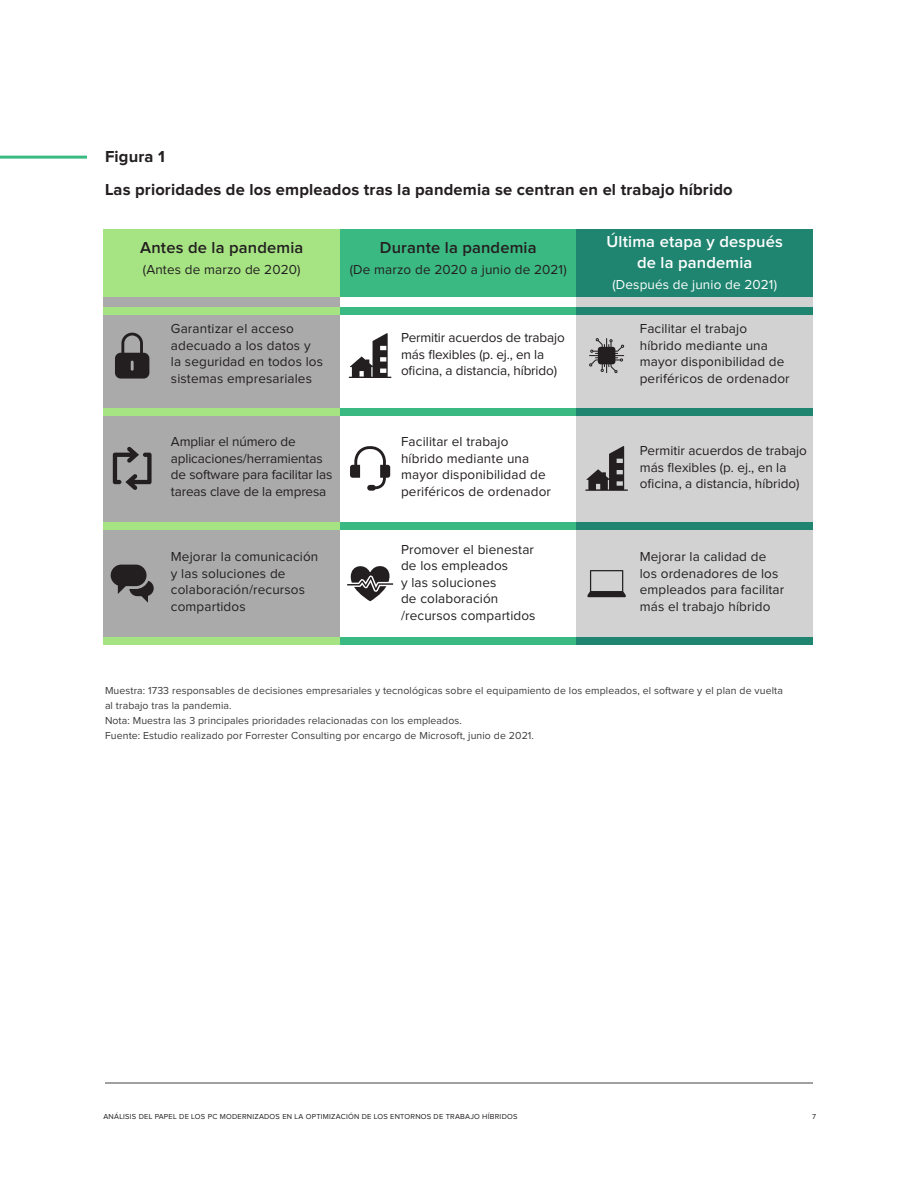
<style>
.page{position:relative;width:918px;height:1188px;background:#fff}
.page>*{position:absolute;margin:0;border:0;box-sizing:border-box;transform-origin:0 0}
.Figure_Title{font:700 16.5px "Proxima Nova";letter-spacing:.01em;color:#231f20}
.Figure_Legend{font:600 16.5px "Proxima Nova";letter-spacing:.01em;color:#231f20}
.Figure_Legend-2{font:600 16.5px/21px "Proxima Nova";letter-spacing:.01em;color:#fff;text-align:center}
.Figure_Label{font:13.5px/16.5px "Proxima Nova";letter-spacing:.01em;color:#231f20}
.Figure_Label-2{font:13.5px/16.5px "Proxima Nova";letter-spacing:-.01em;color:#231f20}
.Figure_Legend-3{font:13.5px "Proxima Nova";letter-spacing:.01em;color:#231f20}
.Figure_Legend-4{font:13.5px "Proxima Nova";letter-spacing:.01em;color:#fff}
.Base_Source{font:10.5px/15px "Proxima Nova";letter-spacing:.01em;color:#3c3c3c}
.t1{font:7.5px "Proxima Nova";letter-spacing:.03em;color:#231f20}
</style>
<div class="page">
<div style="left:104px;top:229px;width:236px;height:412px;background:#aaa"></div>
<div style="left:576px;top:229px;width:237px;height:412px;background:#d2d2d2"></div>
<div style="left:104px;top:229px;width:236px;height:68px;background:#a6e483"></div>
<div style="left:340px;top:229px;width:237px;height:68px;background:#3bb982"></div>
<div style="left:576px;top:229px;width:237px;height:68px;background:#1f8570"></div>
<hr style="left:0;top:156px;width:87px;height:3px;background:#3bb982">
<svg style="left:115px;top:333px;width:34px;height:46px"></svg>
<svg style="left:113px;top:447px;width:39px;height:43px"></svg>
<svg style="left:111px;top:565px;width:43px;height:38px"></svg>
<svg style="left:349px;top:333px;width:42px;height:45px"></svg>
<svg style="left:350px;top:446px;width:40px;height:45px"></svg>
<svg style="left:347px;top:566px;width:46px;height:35px"></svg>
<svg style="left:589px;top:338px;width:35px;height:35px"></svg>
<svg style="left:585px;top:446px;width:43px;height:45px"></svg>
<svg style="left:588px;top:570px;width:38px;height:27px"></svg>
<div style="left:104px;top:307px;width:236px;height:8px;background:#a6e483"></div>
<div style="left:104px;top:408px;width:236px;height:8px;background:#a6e483"></div>
<div style="left:104px;top:522px;width:236px;height:8px;background:#a6e483"></div>
<div style="left:104px;top:638px;width:236px;height:7px;background:#a6e483"></div>
<div style="left:340px;top:307px;width:237px;height:8px;background:#3bb982"></div>
<div style="left:340px;top:408px;width:237px;height:8px;background:#3bb982"></div>
<div style="left:340px;top:522px;width:237px;height:8px;background:#3bb982"></div>
<div style="left:340px;top:638px;width:237px;height:7px;background:#3bb982"></div>
<div style="left:576px;top:307px;width:237px;height:8px;background:#1f8570"></div>
<div style="left:576px;top:408px;width:237px;height:8px;background:#1f8570"></div>
<div style="left:576px;top:522px;width:237px;height:8px;background:#1f8570"></div>
<div style="left:576px;top:638px;width:237px;height:7px;background:#1f8570"></div>
<hr style="left:105px;top:1082px;width:708px;height:2px;background:#828282">
<p class="Figure_Title" style="left:105px;top:147px;width:61px">Figura 1</p>
<p class="Figure_Title" style="left:105px;top:180px;width:629px">Las prioridades de los empleados tras la pandemia se centran en el trabajo híbrido</p>
<p class="Figure_Legend" style="left:140px;top:238px;width:165px">Antes de la pandemia</p>
<p class="Figure_Legend-3" style="left:143px;top:262px;width:159px">(Antes de marzo de 2020)</p>
<p class="Figure_Legend" style="left:380px;top:238px;width:158px">Durante la pandemia</p>
<p class="Figure_Legend-3" style="left:350px;top:262px;width:218px">(De marzo de 2020 a junio de 2021)</p>
<p class="Figure_Legend-2" style="left:607px;top:231px;width:178px">Última etapa y después de la pandemia</p>
<p class="Figure_Legend-4" style="left:612px;top:277px;width:166px">(Después de junio de 2021)</p>
<p class="Figure_Label" style="left:171px;top:321px;width:154px">Garantizar el acceso adecuado a los datos y la seguridad en todos los sistemas empresariales</p>
<p class="Figure_Label-2" style="left:401px;top:330px;width:165px">Permitir acuerdos de trabajo más flexibles (p. ej., en la oficina, a distancia, híbrido)</p>
<p class="Figure_Label" style="left:640px;top:321px;width:151px">Facilitar el trabajo híbrido mediante una mayor disponibilidad de periféricos de ordenador</p>
<p class="Figure_Label-2" style="left:171px;top:434px;width:163px">Ampliar el número de aplicaciones/herramientas de software para facilitar las tareas clave de la empresa</p>
<p class="Figure_Label" style="left:401px;top:434px;width:151px">Facilitar el trabajo híbrido mediante una mayor disponibilidad de periféricos de ordenador</p>
<p class="Figure_Label" style="left:640px;top:443px;width:169px">Permitir acuerdos de trabajo más flexibles (p. ej., en la oficina, a distancia, híbrido)</p>
<p class="Figure_Label" style="left:171px;top:549px;width:149px">Mejorar la comunicación y las soluciones de colaboración/recursos compartidos</p>
<p class="Figure_Label" style="left:401px;top:541px;width:136px">Promover el bienestar de los empleados<br>y las soluciones<br>de colaboración /recursos compartidos</p>
<p class="Figure_Label" style="left:640px;top:549px;width:146px">Mejorar la calidad de los ordenadores de los empleados para facilitar más el trabajo híbrido</p>
<p class="Base_Source" style="left:105px;top:683px;width:679px">Muestra: 1733 responsables de decisiones empresariales y tecnológicas sobre el equipamiento de los empleados, el software y el plan de vuelta al trabajo tras la pandemia.</p>
<p class="Base_Source" style="left:105px;top:713px;width:358px">Nota: Muestra las 3 principales prioridades relacionadas con los empleados.</p>
<p class="Base_Source" style="left:105px;top:728px;width:431px">Fuente: Estudio realizado por Forrester Consulting por encargo de Microsoft, junio de 2021.</p>
<p class="t1" style="left:104px;top:1112px;width:415px">ANÁLISIS DEL PAPEL DE LOS PC MODERNIZADOS EN LA OPTIMIZACIÓN DE LOS ENTORNOS DE TRABAJO HÍBRIDOS</p>
<p class="t1" style="left:812px;top:1112px;width:5px">7</p>
</div>
